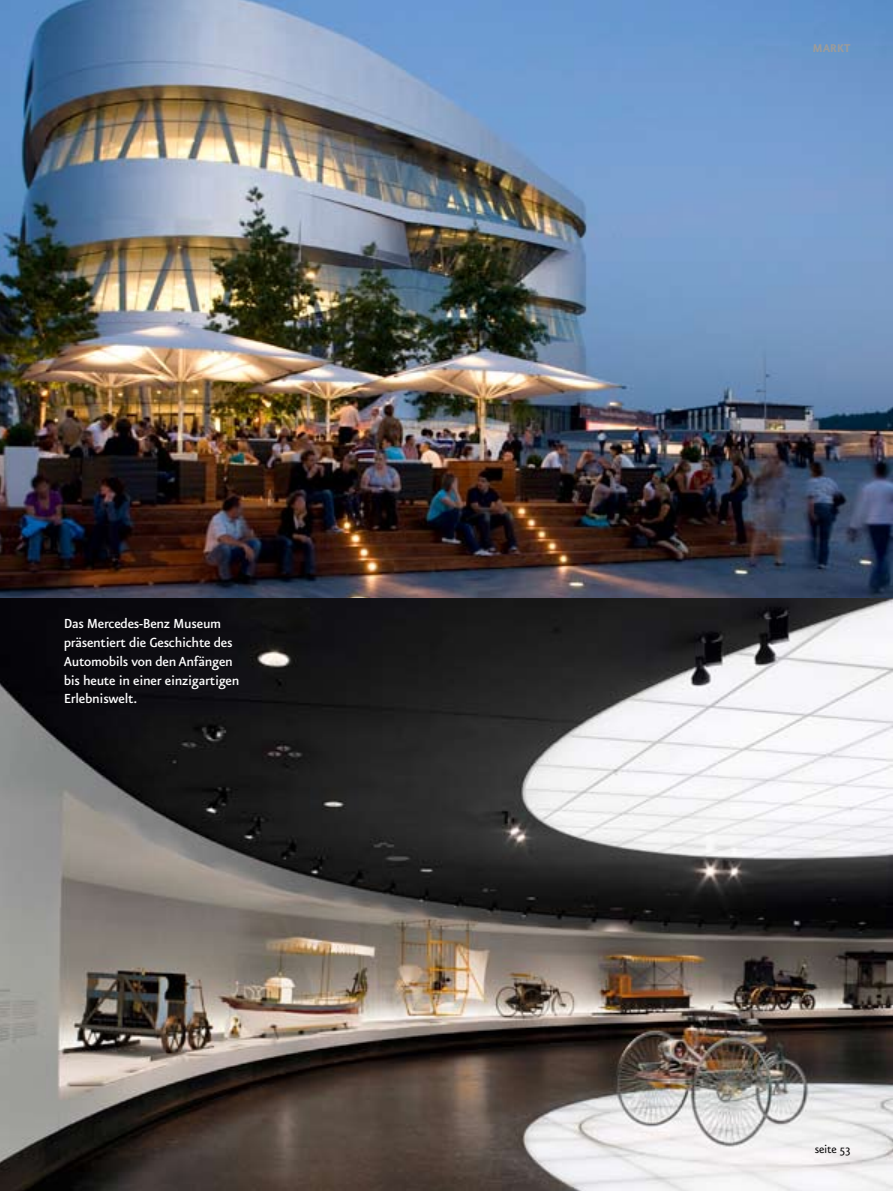
<style>
.page{position:relative;width:893px;height:1191px;background:#fff}
.page>*{position:absolute;margin:0;border:0;box-sizing:border-box;transform-origin:0 0}
.t1{font:500 15.75px/18.8px "Eureka Sans";letter-spacing:-.02em;color:#fff}
.t2{font:13.5px "Eureka Sans";letter-spacing:-.015em;color:#000}
.t3{font:700 13.5px "Eureka Sans";color:#9c9c9c}
</style>
<div class="page">
<img style="left:0;top:597px;width:893px;height:594px">
<img style="left:0;top:0;width:893px;height:597px">
<p class="t1" style="left:64px;top:615px;width:177px">Das Mercedes-Benz Museum präsentiert die Geschichte des<br>Automobils von den Anfängen bis heute in einer einzigartigen<br>Erlebniswelt.</p>
<p class="t3" style="left:812px;top:42px;width:32px">MARKT</p>
<p class="t2" style="left:815px;top:1142px;width:37px">seite 53</p>
</div>
